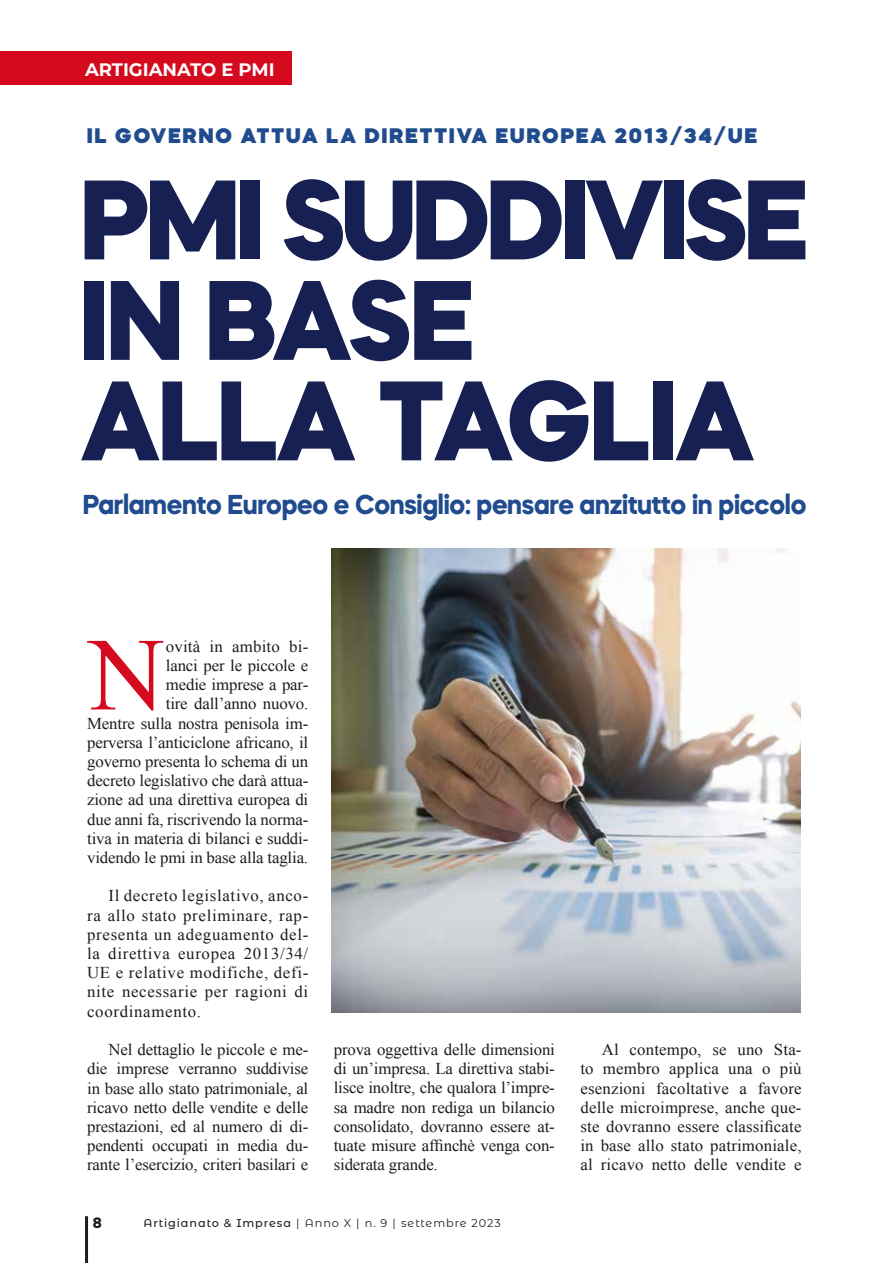
<style>
.page{position:relative;width:893px;height:1263px;background:#fff}
.page>*{position:absolute;margin:0;border:0;box-sizing:border-box;transform-origin:0 0}
.t1{font:800 112.65px/100.5px "Mazzard H";letter-spacing:-.03em;color:#162052;scale:.95 1}
.t2{font:103.5px "Times New Roman";color:#d60a1f}
.t3{font:700 27.3px "Mazzard H";letter-spacing:-.01em;color:#204b8e;scale:.95 1}
.t4{font:900 21px "Mazzard H";letter-spacing:.1em;color:#204b8e}
.t5{font:700 18px "Montserrat";color:#fff}
.t6{font:16.5px/19.2px "Times New Roman";letter-spacing:-.01em;color:#1d1d1b;text-align:justify}
.t7{font:700 15px "Mazzard H";color:#1d1d1b}
.t8{font:11.25px "Montserrat Alternates";letter-spacing:.08em;color:#1d1d1b}
.s1{font-weight:500}
</style>
<div class="page">
<hr style="left:85px;top:1216px;width:3px;height:47px;background:#1d1d1b">
<img style="left:332px;top:549px;width:469px;height:464px">
<div style="left:0;top:52px;width:291px;height:33px;background:#d60a1f"></div>
<p class="t5" style="left:85px;top:56px;width:191px">ARTIGIANATO E PMI</p>
<p class="t4" style="left:87px;top:122px;width:671px">IL GOVERNO ATTUA LA DIRETTIVA EUROPEA 2013/34/UE</p>
<h1 class="t1" style="left:81px;top:167px;width:767px">PMI SUDDIVISE<br>IN BASE<br>ALLA TAGLIA</h1>
<h3 class="t3" style="left:83px;top:486px;width:763px">Parlamento Europeo e Consiglio: pensare anzitutto in piccolo</h3>
<p class="t6" style="left:87px;top:636px;width:223px;text-align:right">ovità in ambito bi-<br>lanci per le piccole e<br>medie imprese a par-<br>tire dall’anno nuovo.<br>Mentre sulla nostra penisola im&shy;perversa l’anticiclone africano, il governo presenta lo schema di un decreto legislativo che darà attua&shy;zione ad una direttiva europea di due anni fa, riscrivendo la norma&shy;tiva in materia di bilanci e suddi&shy;videndo le pmi in base alla taglia.</p>
<p class="t6" style="left:87px;top:886px;width:223px;text-indent:21px">Il decreto legislativo, anco&shy;ra allo stato preliminare, rap&shy;presenta un adeguamento del&shy;la direttiva europea 2013/34/ UE e relative modifiche, defi&shy;nite necessarie per ragioni di coordinamento.</p>
<p class="t6" style="left:87px;top:1040px;width:223px;text-indent:21px">Nel dettaglio le piccole e me&shy;die imprese verranno suddivise in base allo stato patrimoniale, al ricavo netto delle vendite e delle prestazioni, ed al numero di di&shy;pendenti occupati in media du&shy;rante l’esercizio, criteri basilari e</p>
<p class="t6" style="left:334px;top:1040px;width:223px">prova oggettiva delle dimensioni di un’impresa. La direttiva stabi&shy;lisce inoltre, che qualora l’impre&shy;sa madre non rediga un bilancio consolidato, dovranno essere at&shy;tuate misure affinchè venga con&shy;siderata grande.</p>
<p class="t6" style="left:580px;top:1040px;width:223px;text-indent:21px">Al contempo, se uno Sta&shy;to membro applica una o più esenzioni facoltative a favore delle microimprese, anche que&shy;ste dovranno essere classificate in base allo stato patrimoniale, al ricavo netto delle vendite e</p>
<h2 class="t2" style="left:89px;top:605px;width:78px">N</h2>
<p class="t7" style="left:93px;top:1212px;width:11px">8</p>
<p class="t8" style="left:144px;top:1215px;width:359px"><span class="s1">Artigianato &amp; Impresa</span> | Anno X | n. 9 | settembre 2023</p>
</div>
